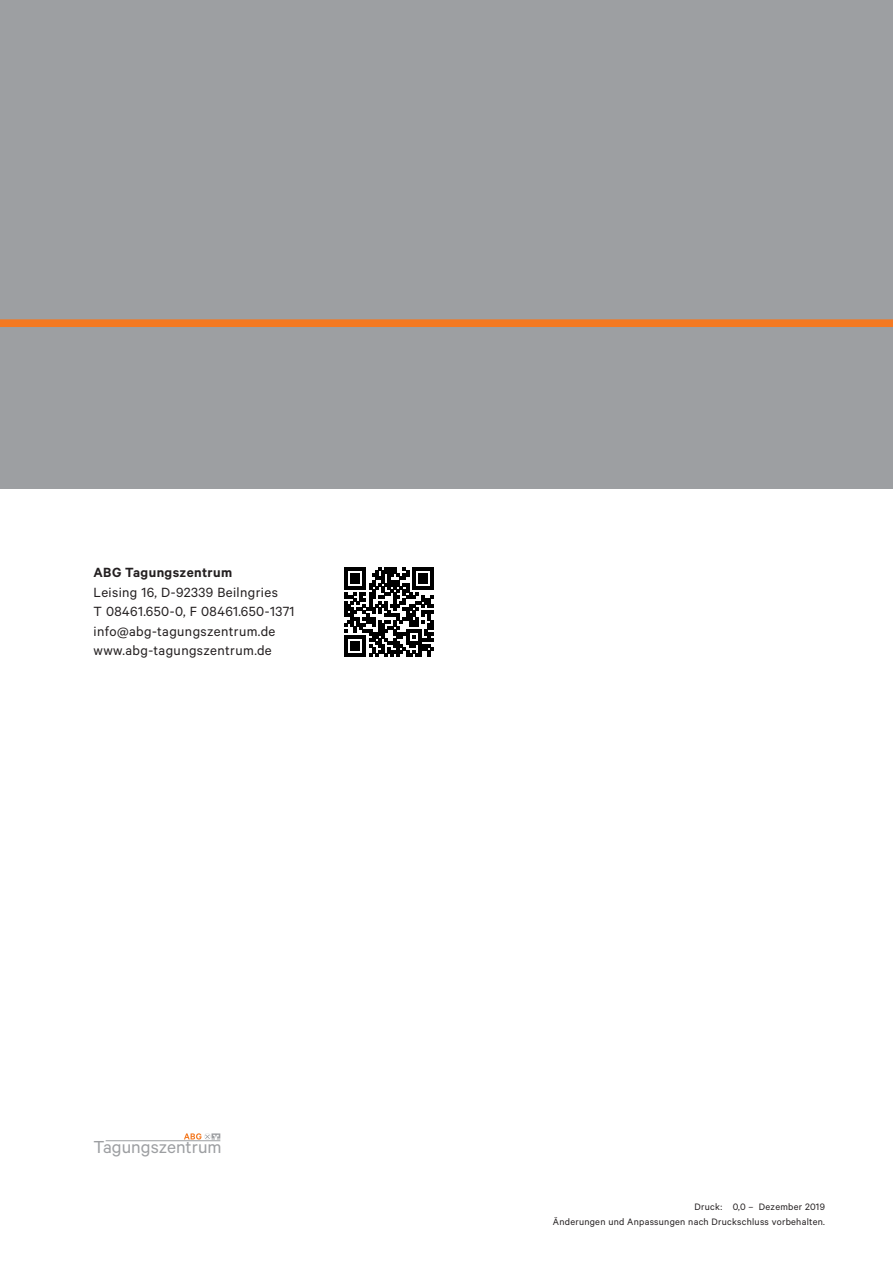
<style>
.page{position:relative;width:893px;height:1263px;background:#fff}
.page>*{position:absolute;margin:0;border:0;box-sizing:border-box;transform-origin:0 0}
.t1{font:19.5px "Calibre";color:#9d9fa2}
.t2{font:15px/19.5px "Calibre";letter-spacing:.025em;color:#231f20}
.t3{font:600 15px "Calibre";letter-spacing:.025em;color:#231f20}
.t4{font:10.5px/15px "Calibre";letter-spacing:.025em;color:#231f20;text-align:right}
</style>
<div class="page">
<div style="left:0;top:0;width:893px;height:489px;background:#9d9fa2"></div>
<div style="left:0;top:319px;width:893px;height:8px;background:#f47921"></div>
<svg style="left:344px;top:568px;width:90px;height:89px"></svg>
<svg style="left:184px;top:1133px;width:36px;height:6px"></svg>
<hr style="left:106px;top:1140px;width:114px;height:1px;background:#9d9fa2">
<p class="t3" style="left:94px;top:568px;width:140px">ABG Tagungszentrum</p>
<p class="t2" style="left:94px;top:584px;width:203px">Leising 16, D-92339 Beilngries<br>T 08461.650-0, F 08461.650-1371 info@abg-tagungszentrum.de www.abg-tagungszentrum.de</p>
<h1 class="t1" style="left:94px;top:1140px;width:130px">Tagungszentrum</h1>
<p class="t4" style="left:553px;top:1200px;width:274px">Druck: 0,0 – Dezember 2019<br>Änderungen und Anpassungen nach Druckschluss vorbehalten.</p>
</div>
